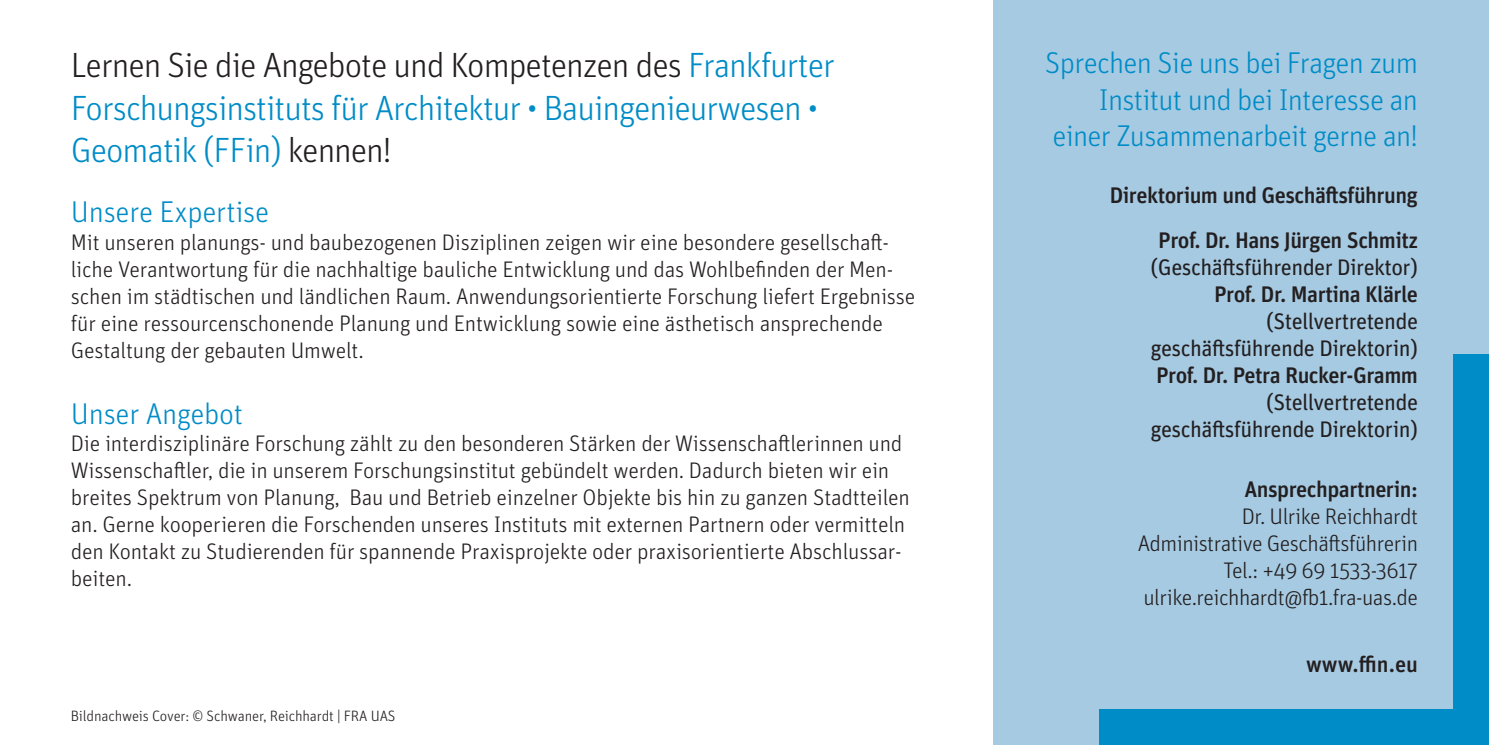
<style>
.page{position:relative;width:1489px;height:745px;background:#fff}
.page>*{position:absolute;margin:0;border:0;box-sizing:border-box;transform-origin:0 0}
.t1{font:300 35px/42px "Unit Pro";letter-spacing:-.03em;color:#008cc7}
.t2{font:300 30px/36px "Unit Pro";letter-spacing:-.025em;color:#008cc7;text-align:right}
.t3{font:300 22.5px/27px "Unit Pro";letter-spacing:-.01em;color:#231f20}
.t4{font:500 22.5px "Unit Pro";letter-spacing:-.025em;color:#231f20}
.t5{font:22.5px/27px "Unit Pro";letter-spacing:-.025em;color:#231f20;text-align:right}
.t6{font:300 15px "Unit Pro";letter-spacing:-.01em;color:#231f20}
.s1{color:#231f20}
</style>
<div class="page">
<div style="left:993px;top:0;width:495px;height:744px;background:#a6cae2"></div>
<div style="left:1098px;top:709px;width:390px;height:35px;background:#008cc7"></div>
<div style="left:1453px;top:354px;width:35px;height:390px;background:#008cc7"></div>
<p class="t1" style="left:71px;top:43px;width:765px"><span class="s1">Lernen Sie die Angebote und Kompetenzen des</span> Frankfurter<br>Forschungsinstituts für Architektur • Bauingenieurwesen •<br>Geomatik (FFin) <span class="s1">kennen!</span></p>
<p class="t2" style="left:71px;top:193px;width:200px">Unsere Expertise</p>
<p class="t3" style="left:71px;top:227px;width:846px">Mit unseren planungs- und baubezogenen Disziplinen zeigen wir eine besondere gesellschaft&shy;liche Verantwortung für die nachhaltige bauliche Entwicklung und das Wohlbefinden der Men&shy;schen im städtischen und ländlichen Raum. Anwendungsorientierte Forschung liefert Ergebnisse für eine ressourcenschonende Planung und Entwicklung sowie eine ästhetisch ansprechende Gestaltung der gebauten Umwelt.</p>
<p class="t2" style="left:71px;top:394px;width:174px">Unser Angebot</p>
<p class="t3" style="left:71px;top:428px;width:840px">Die interdisziplinäre Forschung zählt zu den besonderen Stärken der Wissenschaftlerinnen und Wissenschaftler, die in unserem Forschungsinstitut gebündelt werden. Dadurch bieten wir ein breites Spektrum von Planung, Bau und Betrieb einzelner Objekte bis hin zu ganzen Stadtteilen an. Gerne kooperieren die Forschenden unseres Instituts mit externen Partnern oder vermitteln den Kontakt zu Studierenden für spannende Praxisprojekte oder praxisorientierte Abschlussar&shy;beiten.</p>
<p class="t6" style="left:71px;top:706px;width:326px">Bildnachweis Cover: © Schwaner, Reichhardt | FRA UAS</p>
<p class="t2" style="left:1045px;top:44px;width:374px">Sprechen Sie uns bei Fragen zum<br>Institut und bei Interesse an einer Zusammenarbeit gerne an!</p>
<p class="t4" style="left:1109px;top:179px;width:310px">Direktorium und Geschäftsführung</p>
<p class="t4" style="left:1158px;top:224px;width:261px">Prof. Dr. Hans Jürgen Schmitz</p>
<p class="t5" style="left:1150px;top:252px;width:269px">(Geschäftsführender Direktor)</p>
<p class="t4" style="left:1214px;top:278px;width:205px">Prof. Dr. Martina Klärle</p>
<p class="t5" style="left:1150px;top:306px;width:269px">(Stellvertretende geschäftsführende Direktorin)</p>
<p class="t4" style="left:1155px;top:359px;width:263px">Prof. Dr. Petra Rucker-Gramm</p>
<p class="t5" style="left:1150px;top:387px;width:269px">(Stellvertretende geschäftsführende Direktorin)</p>
<p class="t4" style="left:1244px;top:473px;width:175px">Ansprechpartnerin:</p>
<p class="t3" style="left:1241px;top:502px;width:178px">Dr. Ulrike Reichhardt</p>
<p class="t3" style="left:1137px;top:529px;width:282px;text-align:right">Administrative Geschäftsführerin<br>Tel.: +49 69 1533-3617 ulrike.reichhardt@fb1.fra-uas.de</p>
<p class="t4" style="left:1305px;top:647px;width:113px">www.ffin.eu</p>
</div>
